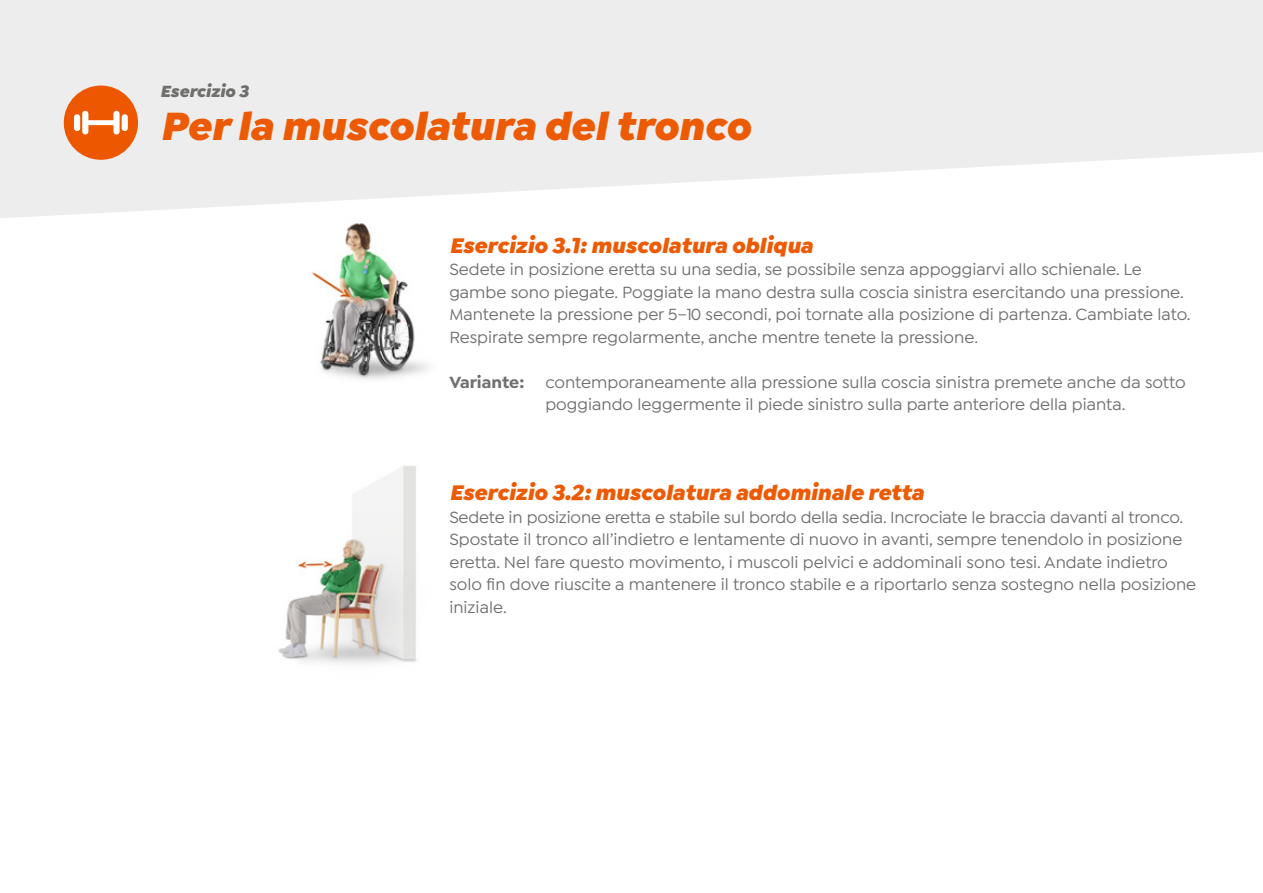
<style>
.page{position:relative;width:1263px;height:893px;background:#fff}
.page>*{position:absolute;margin:0;border:0;box-sizing:border-box;transform-origin:0 0}
.t1{font:italic 900 42px "Isidora Sans";color:#ec5b04}
.t2{font:italic 900 22.5px "Isidora Sans";color:#ec5b04}
.t3{font:500 17.25px/22.5px "Isidora Sans";color:#6f6f6e}
.t4{font:italic 900 17.25px "Isidora Sans";color:#6f6f6e}
.s1{font-weight:700}
</style>
<div class="page">
<img style="left:311px;top:223px;width:117px;height:157px">
<svg style="left:0;top:0;width:1263px;height:218px;fill:#ededed"></svg>
<img style="left:278px;top:466px;width:139px;height:198px">
<div style="left:64px;top:86px;width:74px;height:74px;background:#ed5700;border-radius:50%"></div>
<div style="left:74px;top:114px;width:6px;height:17px;background:#fff;border-radius:3px"></div>
<svg style="left:82px;top:111px;width:38px;height:24px"></svg>
<div style="left:122px;top:114px;width:6px;height:17px;background:#fff;border-radius:3px"></div>
<p class="t4" style="left:160px;top:80px;width:90px">Esercizio 3</p>
<h1 class="t1" style="left:160px;top:99px;width:592px">Per la muscolatura del tronco</h1>
<h2 class="t2" style="left:449px;top:231px;width:365px">Esercizio 3.1: muscolatura obliqua</h2>
<p class="t3" style="left:449px;top:258px;width:743px">Sedete in posizione eretta su una sedia, se possibile senza appoggiarvi allo schienale. Le gambe sono piegate. Poggiate la mano destra sulla coscia sinistra esercitando una pressione.<br>Mantenete la pressione per 5–10 secondi, poi tornate alla posizione di partenza. Cambiate lato.<br>Respirate sempre regolarmente, anche mentre tenete la pressione.</p>
<p class="t3" style="left:545px;top:371px;width:642px;text-indent:-96px"><span class="s1">Variante:</span> contemporaneamente alla pressione sulla coscia sinistra premete anche da sotto poggiando leggermente il piede sinistro sulla parte anteriore della pianta.</p>
<h2 class="t2" style="left:449px;top:478px;width:476px">Esercizio 3.2: muscolatura addominale retta</h2>
<p class="t3" style="left:449px;top:506px;width:748px">Sedete in posizione eretta e stabile sul bordo della sedia. Incrociate le braccia davanti al tronco.<br>Spostate il tronco all’indietro e lentamente di nuovo in avanti, sempre tenendolo in posizione eretta. Nel fare questo movimento, i muscoli pelvici e addominali sono tesi. Andate indietro solo fin dove riuscite a mantenere il tronco stabile e a riportarlo senza sostegno nella posizione iniziale.</p>
</div>
